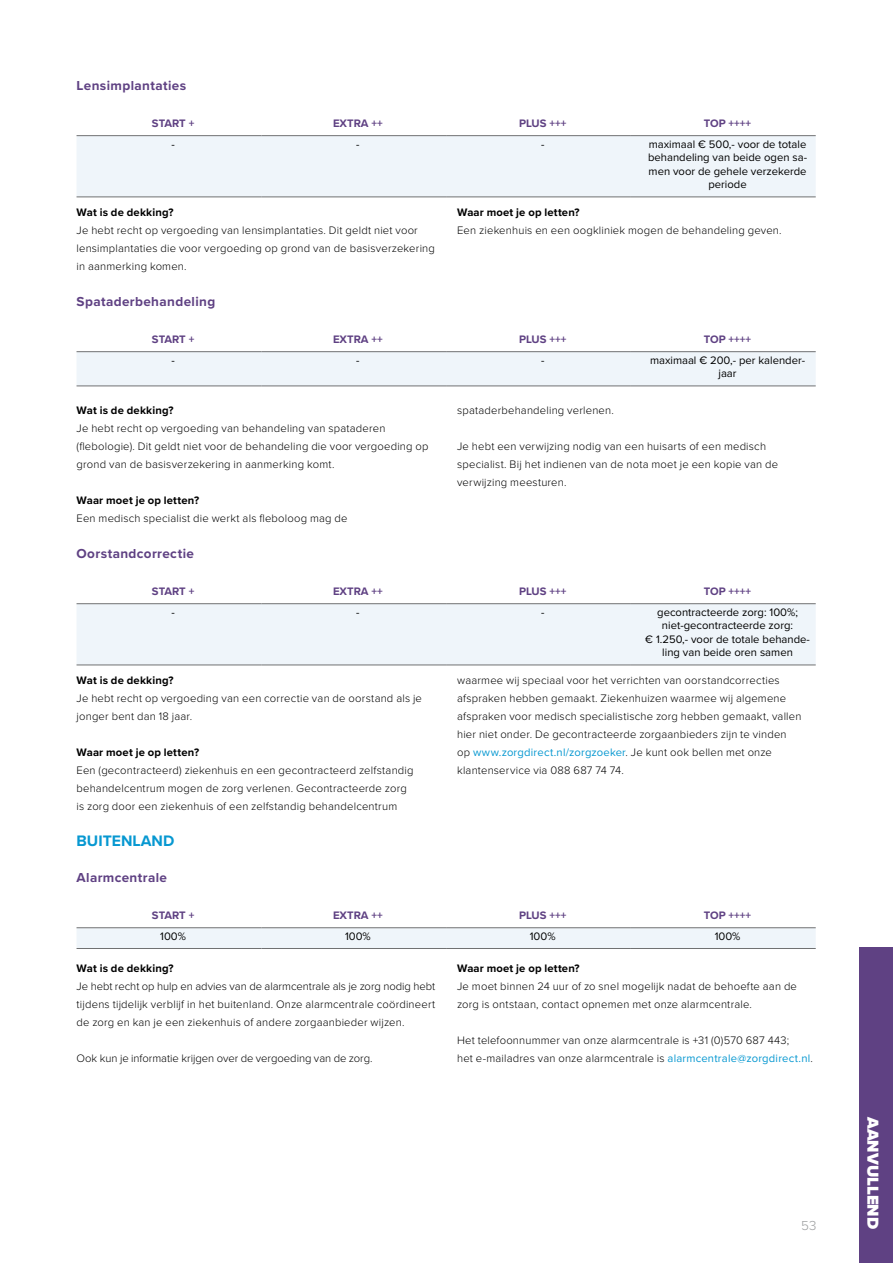
<style>
.page{position:relative;width:893px;height:1263px;background:#fff}
.page>*{position:absolute;margin:0;border:0;box-sizing:border-box;transform-origin:0 0}
.t1{font:900 16.5px "Proxima Nova";color:#fff}
.t2{font:700 15.75px "Proxima Nova";color:#0798d1}
.t3{font:700 13.5px "Proxima Nova";letter-spacing:.03em;color:#5f4183}
.t4{font:300 13.5px "Proxima Nova";color:#9c9e9f}
.t5{font:300 11.25px/18px "Proxima Nova";letter-spacing:.015em;color:#000}
.t6{font:11.25px/13.5px "Proxima Nova";color:#000;text-align:center}
.t7{font:700 11.25px "Proxima Nova";letter-spacing:.015em;color:#000}
.t8{font:700 11.25px "Proxima Nova";color:#5f4183}
.t9{font:300 11.25px "Proxima Nova";letter-spacing:-.005em;color:#000}
.s1{font-weight:400;color:#0798d1}
</style>
<div class="page">
<div style="left:859px;top:947px;width:34px;height:316px;background:#5f4183"></div>
<div style="left:77px;top:136px;width:739px;height:61px;background:#eff5fa"></div>
<hr style="left:77px;top:135px;width:184px;height:1px;background:#707172">
<hr style="left:261px;top:135px;width:185px;height:1px;background:#707172">
<hr style="left:446px;top:135px;width:185px;height:1px;background:#707172">
<hr style="left:631px;top:135px;width:185px;height:1px;background:#707172">
<hr style="left:77px;top:197px;width:184px;height:1px;background:#707172">
<hr style="left:261px;top:197px;width:185px;height:1px;background:#707172">
<hr style="left:446px;top:197px;width:185px;height:1px;background:#707172">
<hr style="left:631px;top:197px;width:185px;height:1px;background:#707172">
<div style="left:77px;top:352px;width:739px;height:34px;background:#eff5fa"></div>
<hr style="left:77px;top:351px;width:184px;height:1px;background:#707172">
<hr style="left:261px;top:351px;width:185px;height:1px;background:#707172">
<hr style="left:446px;top:351px;width:185px;height:1px;background:#707172">
<hr style="left:631px;top:351px;width:185px;height:1px;background:#707172">
<hr style="left:77px;top:386px;width:184px;height:1px;background:#707172">
<hr style="left:261px;top:386px;width:185px;height:1px;background:#707172">
<hr style="left:446px;top:386px;width:185px;height:1px;background:#707172">
<hr style="left:631px;top:386px;width:185px;height:1px;background:#707172">
<div style="left:77px;top:604px;width:739px;height:61px;background:#eff5fa"></div>
<hr style="left:77px;top:603px;width:184px;height:1px;background:#707172">
<hr style="left:261px;top:603px;width:185px;height:1px;background:#707172">
<hr style="left:446px;top:603px;width:185px;height:1px;background:#707172">
<hr style="left:631px;top:603px;width:185px;height:1px;background:#707172">
<hr style="left:77px;top:665px;width:184px;height:1px;background:#707172">
<hr style="left:261px;top:665px;width:185px;height:1px;background:#707172">
<hr style="left:446px;top:665px;width:185px;height:1px;background:#707172">
<hr style="left:631px;top:665px;width:185px;height:1px;background:#707172">
<div style="left:77px;top:928px;width:739px;height:20px;background:#eff5fa"></div>
<hr style="left:77px;top:927px;width:184px;height:1px;background:#707172">
<hr style="left:261px;top:927px;width:185px;height:1px;background:#707172">
<hr style="left:446px;top:927px;width:185px;height:1px;background:#707172">
<hr style="left:631px;top:927px;width:185px;height:1px;background:#707172">
<hr style="left:77px;top:948px;width:184px;height:1px;background:#707172">
<hr style="left:261px;top:948px;width:185px;height:1px;background:#707172">
<hr style="left:446px;top:948px;width:185px;height:1px;background:#707172">
<hr style="left:631px;top:948px;width:185px;height:1px;background:#707172">
<p class="t3" style="left:77px;top:77px;width:111px">Lensimplantaties</p>
<p class="t8" style="left:152px;top:117px;width:44px">START +</p>
<p class="t8" style="left:333px;top:117px;width:51px">EXTRA ++</p>
<p class="t8" style="left:519px;top:117px;width:49px">PLUS +++</p>
<p class="t8" style="left:704px;top:117px;width:49px">TOP ++++</p>
<p class="t6" style="left:172px;top:138px;width:5px">-</p>
<p class="t6" style="left:356px;top:138px;width:5px">-</p>
<p class="t6" style="left:541px;top:138px;width:5px">-</p>
<p class="t6" style="left:648px;top:138px;width:161px">maximaal € 500,- voor de totale behandeling van beide ogen sa&shy;men voor de gehele verzekerde periode</p>
<p class="t7" style="left:77px;top:206px;width:99px">Wat is de dekking?</p>
<p class="t5" style="left:77px;top:221px;width:360px">Je hebt recht op vergoeding van lensimplantaties. Dit geldt niet voor lensimplantaties die voor vergoeding op grond van de basisverzekering in aanmerking komen.</p>
<p class="t7" style="left:457px;top:206px;width:124px">Waar moet je op letten?</p>
<p class="t5" style="left:457px;top:221px;width:326px">Een ziekenhuis en een oogkliniek mogen de behandeling geven.</p>
<p class="t3" style="left:77px;top:293px;width:140px">Spataderbehandeling</p>
<p class="t8" style="left:152px;top:333px;width:44px">START +</p>
<p class="t8" style="left:333px;top:333px;width:51px">EXTRA ++</p>
<p class="t8" style="left:519px;top:333px;width:49px">PLUS +++</p>
<p class="t8" style="left:704px;top:333px;width:49px">TOP ++++</p>
<p class="t6" style="left:172px;top:354px;width:5px">-</p>
<p class="t6" style="left:356px;top:354px;width:5px">-</p>
<p class="t6" style="left:541px;top:354px;width:5px">-</p>
<p class="t6" style="left:650px;top:354px;width:157px">maximaal € 200,- per kalender&shy;jaar</p>
<p class="t7" style="left:77px;top:404px;width:99px">Wat is de dekking?</p>
<p class="t5" style="left:77px;top:419px;width:354px">Je hebt recht op vergoeding van behandeling van spataderen (flebologie). Dit geldt niet voor de behandeling die voor vergoeding op grond van de basisverzekering in aanmerking komt.</p>
<p class="t7" style="left:77px;top:494px;width:124px">Waar moet je op letten?</p>
<p class="t5" style="left:77px;top:509px;width:273px">Een medisch specialist die werkt als fleboloog mag de</p>
<p class="t5" style="left:457px;top:401px;width:158px">spataderbehandeling verlenen.</p>
<p class="t5" style="left:457px;top:437px;width:323px">Je hebt een verwijzing nodig van een huisarts of een medisch specialist. Bij het indienen van de nota moet je een kopie van de verwijzing meesturen.</p>
<p class="t3" style="left:77px;top:545px;width:119px">Oorstandcorrectie</p>
<p class="t8" style="left:152px;top:585px;width:44px">START +</p>
<p class="t8" style="left:333px;top:585px;width:51px">EXTRA ++</p>
<p class="t8" style="left:519px;top:585px;width:49px">PLUS +++</p>
<p class="t8" style="left:704px;top:585px;width:49px">TOP ++++</p>
<p class="t6" style="left:172px;top:606px;width:5px">-</p>
<p class="t6" style="left:356px;top:606px;width:5px">-</p>
<p class="t6" style="left:541px;top:606px;width:5px">-</p>
<p class="t6" style="left:645px;top:606px;width:166px">gecontracteerde zorg: 100%; niet-gecontracteerde zorg:<br>€ 1.250,- voor de totale behande&shy;ling van beide oren samen</p>
<p class="t7" style="left:77px;top:674px;width:99px">Wat is de dekking?</p>
<p class="t5" style="left:77px;top:689px;width:347px">Je hebt recht op vergoeding van een correctie van de oorstand als je jonger bent dan 18 jaar.</p>
<p class="t7" style="left:77px;top:746px;width:124px">Waar moet je op letten?</p>
<p class="t5" style="left:77px;top:761px;width:339px">Een (gecontracteerd) ziekenhuis en een gecontracteerd zelfstandig behandelcentrum mogen de zorg verlenen. Gecontracteerde zorg is zorg door een ziekenhuis of een zelfstandig behandelcentrum</p>
<p class="t5" style="left:457px;top:671px;width:346px">waarmee wij speciaal voor het verrichten van oorstandcorrecties afspraken hebben gemaakt. Ziekenhuizen waarmee wij algemene afspraken voor medisch specialistische zorg hebben gemaakt, vallen hier niet onder. De gecontracteerde zorgaanbieders zijn te vinden op <span class="s1">www.zorgdirect.nl/zorgzoeker</span>. Je kunt ook bellen met onze klantenservice via 088 687 74 74.</p>
<h2 class="t2" style="left:77px;top:831px;width:99px">BUITENLAND</h2>
<p class="t3" style="left:77px;top:869px;width:92px">Alarmcentrale</p>
<p class="t8" style="left:152px;top:909px;width:44px">START +</p>
<p class="t8" style="left:333px;top:909px;width:51px">EXTRA ++</p>
<p class="t8" style="left:519px;top:909px;width:49px">PLUS +++</p>
<p class="t8" style="left:704px;top:909px;width:49px">TOP ++++</p>
<p class="t6" style="left:160px;top:930px;width:27px">100%</p>
<p class="t6" style="left:345px;top:930px;width:27px">100%</p>
<p class="t6" style="left:530px;top:930px;width:27px">100%</p>
<p class="t6" style="left:715px;top:930px;width:27px">100%</p>
<p class="t7" style="left:77px;top:962px;width:99px">Wat is de dekking?</p>
<p class="t5" style="left:77px;top:977px;width:360px;text-align:justify">Je hebt recht op hulp en advies van de alarmcentrale als je zorg nodig hebt tijdens tijdelijk verblijf in het buitenland. Onze alarmcentrale coördineert de zorg en kan je een ziekenhuis of andere zorgaanbieder wijzen.</p>
<p class="t9" style="left:77px;top:1052px;width:298px">Ook kun je informatie krijgen over de vergoeding van de zorg.</p>
<p class="t7" style="left:457px;top:962px;width:124px">Waar moet je op letten?</p>
<p class="t5" style="left:457px;top:977px;width:341px">Je moet binnen 24 uur of zo snel mogelijk nadat de behoefte aan de zorg is ontstaan, contact opnemen met onze alarmcentrale.</p>
<p class="t5" style="left:457px;top:1031px;width:357px">Het telefoonnummer van onze alarmcentrale is +31 (0)570 687 443;<br>het e-mailadres van onze alarmcentrale is <span class="s1">alarmcentrale@zorgdirect.nl</span>.</p>
<p class="t4" style="left:801px;top:1217px;width:17px">53</p>
<h1 class="t1" style="left:883px;top:1117px;width:113px;rotate:90deg">AANVULLEND</h1>
</div>
